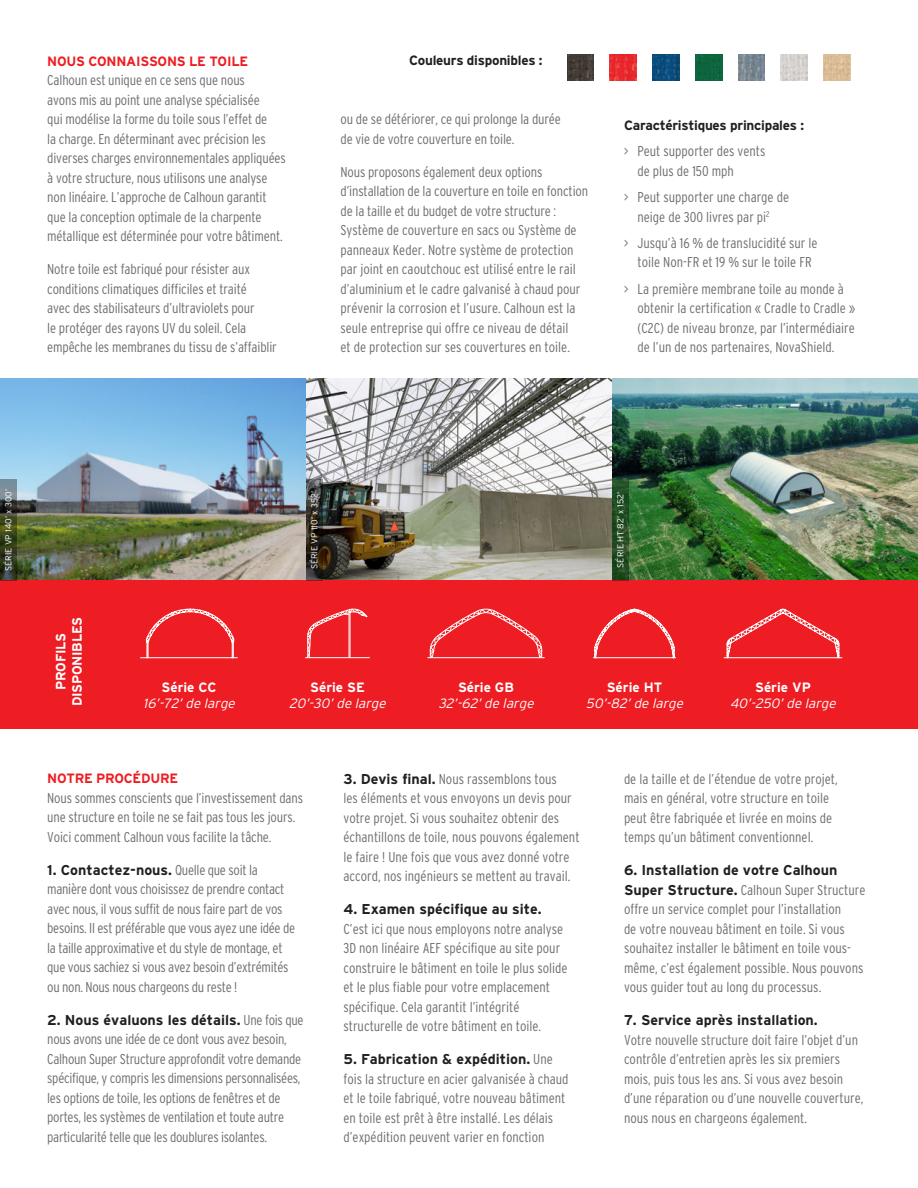
<style>
.page{position:relative;width:918px;height:1188px;background:#fff}
.page>*{position:absolute;margin:0;border:0;box-sizing:border-box;transform-origin:0 0}
.Body_Condensed{font:300 condensed 14.25px/19.5px "Interstate";color:#6c6d70}
.Body_Condensed-2{font:300 condensed 14.25px/19.5px "Interstate";letter-spacing:-.02em;color:#6c6d70}
.Condensed_Bullets{font:300 condensed 14.25px/19.5px "Interstate";color:#6c6d70}
.t1{font:italic 300 13.5px "Interstate";color:#fff}
.Sub-Heading{font:700 13.5px "Interstate";letter-spacing:-.02em;color:#231f20}
.Heading{font:700 13.5px "Interstate";letter-spacing:-.02em;color:#ee1d23}
.Heading-2{font:700 13.5px "Interstate";color:#fff}
.Heading-3{font:700 13.5px/16.2px "Interstate";letter-spacing:-.02em;color:#fff;text-align:center}
.Dimensions{font:300 8.7px "Interstate";color:#fff}
.s1{font-weight:700;font-stretch:normal;color:#231f20}
</style>
<div class="page">
<img style="left:0;top:378px;width:918px;height:202px">
<div style="left:0;top:580px;width:918px;height:149px;background:#ee1d23"></div>
<img style="left:567px;top:54px;width:27px;height:27px">
<img style="left:610px;top:54px;width:27px;height:27px">
<img style="left:652px;top:54px;width:28px;height:27px">
<img style="left:695px;top:54px;width:27px;height:27px">
<img style="left:738px;top:54px;width:27px;height:27px">
<img style="left:781px;top:54px;width:27px;height:27px">
<img style="left:824px;top:54px;width:26px;height:27px">
<svg style="left:140px;top:608px;width:98px;height:50px"></svg>
<hr style="left:306px;top:657px;width:63px;height:1px;background:#fff">
<svg style="left:307px;top:608px;width:61px;height:50px"></svg>
<hr style="left:428px;top:657px;width:116px;height:1px;background:#fff">
<svg style="left:430px;top:608px;width:112px;height:51px"></svg>
<svg style="left:593px;top:608px;width:83px;height:51px"></svg>
<svg style="left:723px;top:608px;width:120px;height:50px"></svg>
<svg style="left:0;top:479px;width:16px;height:101px;background:#424d3a"></svg>
<svg style="left:306px;top:479px;width:16px;height:101px;background:#343029"></svg>
<svg style="left:612px;top:479px;width:16px;height:101px;background:#224c23"></svg>
<p class="Heading" style="left:47px;top:53px;width:202px">NOUS CONNAISSONS LE TOILE</p>
<p class="Body_Condensed" style="left:47px;top:70px;width:240px">Calhoun est unique en ce sens que nous<br>avons mis au point une analyse spécialisée<br>qui modélise la forme du toile sous l’effet de<br>la charge. En déterminant avec précision les diverses charges environnementales appliquées à votre structure, nous utilisons une analyse non linéaire. L’approche de Calhoun garantit que la conception optimale de la charpente métallique est déterminée pour votre bâtiment.</p>
<p class="Body_Condensed" style="left:47px;top:259px;width:231px">Notre toile est fabriqué pour résister aux conditions climatiques difficiles et traité<br>avec des stabilisateurs d’ultraviolets pour<br>le protéger des rayons UV du soleil. Cela empêche les membranes du tissu de s’affaiblir</p>
<p class="Sub-Heading" style="left:409px;top:53px;width:135px">Couleurs disponibles :</p>
<p class="Body_Condensed" style="left:340px;top:109px;width:222px">ou de se détériorer, ce qui prolonge la durée de vie de votre couverture en toile.</p>
<p class="Body_Condensed" style="left:340px;top:162px;width:249px">Nous proposons également deux options d’installation de la couverture en toile en fonction de la taille et du budget de votre structure :<br>Système de couverture en sacs ou Système de panneaux Keder. Notre système de protection par joint en caoutchouc est utilisé entre le rail d’aluminium et le cadre galvanisé à chaud pour prévenir la corrosion et l’usure. Calhoun est la seule entreprise qui offre ce niveau de détail<br>et de protection sur ses couvertures en toile.</p>
<p class="Sub-Heading" style="left:624px;top:118px;width:182px">Caractéristiques principales :</p>
<p class="Condensed_Bullets" style="left:638px;top:141px;width:129px;text-indent:-14px">&gt; Peut supporter des vents de plus de 150 mph</p>
<p class="Condensed_Bullets" style="left:624px;top:187px;width:167px;text-align:center">&gt; Peut supporter une charge de neige de 300 livres par pi<sup>2</sup></p>
<p class="Condensed_Bullets" style="left:624px;top:233px;width:195px;text-align:center">&gt; Jusqu’à 16 % de translucidité sur le toile Non-FR et 19 % sur le toile FR</p>
<p class="Condensed_Bullets" style="left:638px;top:279px;width:219px;text-indent:-14px">&gt; La première membrane toile au monde à obtenir la certification « Cradle to Cradle » (C2C) de niveau bronze, par l’intermédiaire de l’un de nos partenaires, NovaShield.</p>
<p class="Dimensions" style="left:4px;top:571px;width:84px;rotate:-90deg">SÉRIE VP 140’ x 300’</p>
<p class="Dimensions" style="left:310px;top:569px;width:80px;rotate:-90deg">SÉRIE VP 110’ x 352’</p>
<p class="Dimensions" style="left:616px;top:568px;width:77px;rotate:-90deg">SÉRIE HT 82’ x 152’</p>
<p class="Heading-3" style="left:53px;top:706px;width:91px;rotate:-90deg">PROFILS<br>DISPONIBLES</p>
<p class="Heading-2" style="left:161px;top:680px;width:57px">Série CC</p>
<p class="t1" style="left:143px;top:696px;width:96px">16’-72’de large</p>
<p class="Heading-2" style="left:310px;top:680px;width:56px">Série SE</p>
<p class="t1" style="left:289px;top:696px;width:101px">20’-30’de large</p>
<p class="Heading-2" style="left:458px;top:680px;width:57px">Série GB</p>
<p class="t1" style="left:438px;top:696px;width:100px">32’-62’de large</p>
<p class="Heading-2" style="left:607px;top:680px;width:57px">Série HT</p>
<p class="t1" style="left:586px;top:696px;width:102px">50’-82’de large</p>
<p class="Heading-2" style="left:755px;top:680px;width:57px">Série VP</p>
<p class="t1" style="left:730px;top:696px;width:110px">40’-250’de large</p>
<p class="Heading" style="left:47px;top:771px;width:132px">NOTRE PROCÉDURE</p>
<p class="Body_Condensed" style="left:47px;top:788px;width:257px">Nous sommes conscients que l’investissement dans une structure en toile ne se fait pas tous les jours.<br>Voici comment Calhoun vous facilite la tâche.</p>
<p class="Body_Condensed-2" style="left:47px;top:860px;width:249px"><span class="s1">1. Contactez-nous.</span> Quelle que soit la manière dont vous choisissez de prendre contact avec nous, il vous suffit de nous faire part de vos besoins. Il est préférable que vous ayez une idée de la taille approximative et du style de montage, et que vous sachiez si vous avez besoin d’extrémités ou non. Nous nous chargeons du reste !</p>
<p class="Body_Condensed-2" style="left:47px;top:1010px;width:258px"><span class="s1">2. Nous évaluons les détails.</span> Une fois que nous avons une idée de ce dont vous avez besoin, Calhoun Super Structure approfondit votre demande spécifique, y compris les dimensions personnalisées, les options de toile, les options de fenêtres et de portes, les systèmes de ventilation et toute autre particularité telle que les doublures isolantes.</p>
<p class="Body_Condensed" style="left:344px;top:769px;width:238px"><span class="s1">3. Devis final.</span> Nous rassemblons tous<br>les éléments et vous envoyons un devis pour votre projet. Si vous souhaitez obtenir des échantillons de toile, nous pouvons également le faire ! Une fois que vous avez donné votre accord, nos ingénieurs se mettent au travail.</p>
<p class="Body_Condensed" style="left:344px;top:900px;width:226px"><span class="s1">4. Examen spécifique au site.<br></span>C’est ici que nous employons notre analyse 3D non linéaire AEF spécifique au site pour construire le bâtiment en toile le plus solide et le plus fiable pour votre emplacement spécifique. Cela garantit l’intégrité structurelle de votre bâtiment en toile.</p>
<p class="Body_Condensed" style="left:344px;top:1050px;width:227px"><span class="s1">5. Fabrication &amp; expédition.</span> Une fois la structure en acier galvanisée à chaud et le toile fabriqué, votre nouveau bâtiment en toile est prêt à être installé. Les délais d’expédition peuvent varier en fonction</p>
<p class="Body_Condensed" style="left:624px;top:769px;width:215px">de la taille et de l’étendue de votre projet, mais en général, votre structure en toile peut être fabriquée et livrée en moins de temps qu’un bâtiment conventionnel.</p>
<p class="Body_Condensed" style="left:624px;top:861px;width:243px"><span class="s1">6. Installation de votre Calhoun Super Structure.</span> Calhoun Super Structure offre un service complet pour l’installation<br>de votre nouveau bâtiment en toile. Si vous souhaitez installer le bâtiment en toile vous&shy;même, c’est également possible. Nous pouvons vous guider tout au long du processus.</p>
<p class="Body_Condensed" style="left:624px;top:1011px;width:241px"><span class="s1">7. Service après installation.<br></span>Votre nouvelle structure doit faire l’objet d’un contrôle d’entretien après les six premiers mois, puis tous les ans. Si vous avez besoin d’une réparation ou d’une nouvelle couverture, nous nous en chargeons également.</p>
</div>
